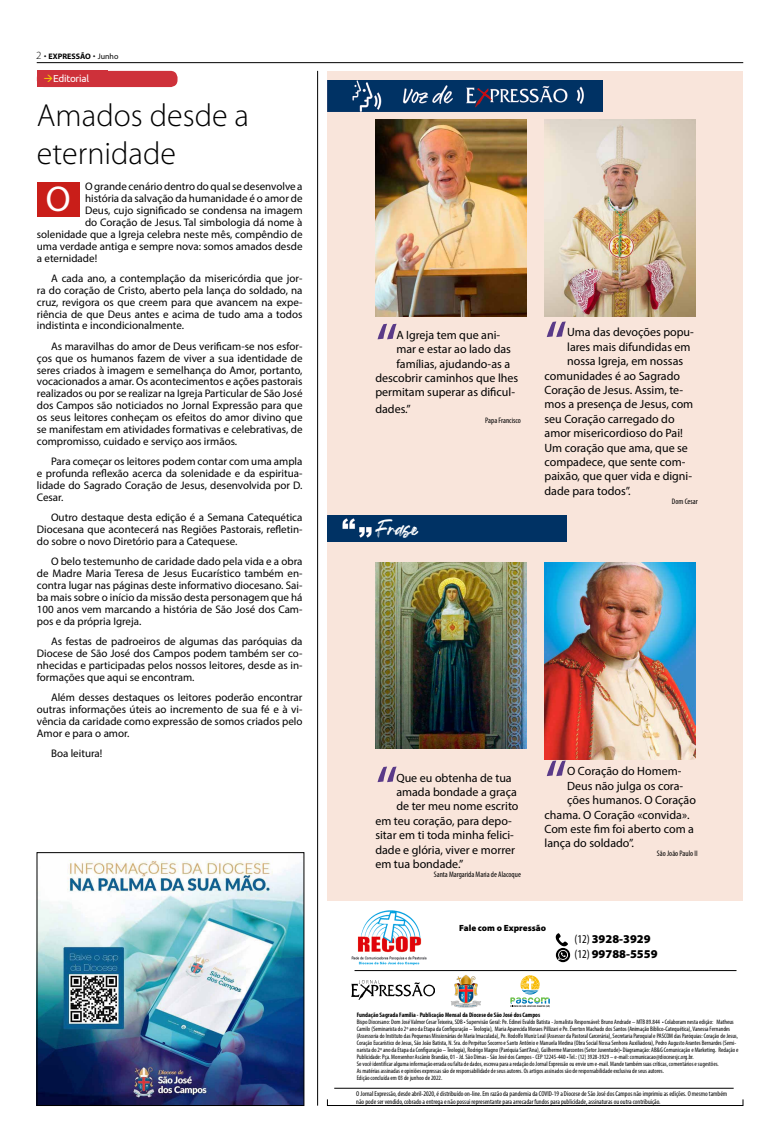
<style>
.page{position:relative;width:780px;height:1134px;background:#fff}
.page>*{position:absolute;margin:0;border:0;box-sizing:border-box;transform-origin:0 0}
.t1{font:63.9px "Myriad Pro";color:#5a3a88}
.t2{font:36px "Myriad Pro";color:#fff}
.t3{font:300 32px/38.4px "Myriad Pro";color:#000}
.t4{font:24px "Fontix";color:#fff}
.t5{font:12px "Myriad Pro";color:#000}
.t6{font:900 12px/14.4px "Myriad Pro";color:#000}
.t7{font:11px/11.9px "Myriad Pro";color:#000;text-align:justify}
.t8{font:10px "Ubuntu";letter-spacing:-.025em;color:#fff}
.t9{font:900 9px "Myriad Pro";color:#000}
.t10{font:condensed 8px "Myriad Pro";color:#000}
.t11{font:700 8px "Myriad Pro";color:#000}
.t12{font:condensed 7px/8.4px "Myriad Pro";color:#000}
.t13{font:condensed 6.5px/7px "Myriad Pro";color:#000}
.t14{font:700 condensed 6.5px "Myriad Pro";color:#000}
.s1{font-weight:300;font-size:11px}
.s2{font-weight:400}
.s3{color:#f6d000}
.s4{font-weight:400;font-stretch:condensed}
</style>
<div class="page">
<hr style="left:37px;top:62px;width:706px;height:1px;background:#000">
<div style="left:327px;top:71px;width:416px;height:830px;background:#f9e5db"></div>
<img style="left:351px;top:910px;width:76px;height:55px">
<hr style="left:354px;top:970px;width:382px;height:1px;background:#000">
<hr style="left:334px;top:1088px;width:399px;height:1px;background:#000">
<div style="left:556px;top:948px;width:14px;height:14px;background:#000;border-radius:50%"></div>
<svg style="left:555px;top:933px;width:13px;height:27px"></svg>
<img style="left:449px;top:971px;width:34px;height:37px">
<img style="left:352px;top:980px;width:82px;height:19px">
<hr style="left:317px;top:71px;width:1px;height:1034px;background:#000">
<svg style="left:510px;top:975px;width:40px;height:32px"></svg>
<img style="left:327px;top:81px;width:275px;height:30px">
<img style="left:39px;top:860px;width:263px;height:243px">
<div style="left:37px;top:852px;width:267px;height:253px;border:1px solid #000"></div>
<img style="left:375px;top:120px;width:151px;height:196px">
<img style="left:544px;top:120px;width:151px;height:197px">
<div style="left:37px;top:71px;width:140px;height:16px;background:#ce313a;border-radius:7px"></div>
<div style="left:37px;top:71px;width:71px;height:16px;background:#ce313a"></div>
<div style="left:327px;top:515px;width:239px;height:26px;background:#003264"></div>
<div style="left:377px;top:517px;width:65px;height:22px;background:#003264"></div>
<div style="left:37px;top:182px;width:42px;height:34px;background:#c91e19"></div>
<img style="left:375px;top:563px;width:151px;height:186px">
<img style="left:544px;top:563px;width:151px;height:196px">
<p class="t11" style="left:36px;top:51px;width:84px"><span class="s1">2</span> EXPRESSÃO <span class="s2">Junho</span></p>
<p class="t8" style="left:44px;top:72px;width:47px"><span class="s3">→</span>Editorial</p>
<h3 class="t3" style="left:37px;top:95px;width:214px">Amados desde a eternidade</h3>
<p class="t7" style="left:85px;top:180px;width:219px">O grande cenário dentro do qual se desenvolve a</p>
<p class="t7" style="left:85px;top:192px;width:219px">história da salvação da humanidade é o amor de</p>
<p class="t7" style="left:85px;top:204px;width:219px">Deus, cujo significado se condensa na imagem</p>
<p class="t7" style="left:85px;top:216px;width:219px">do Coração de Jesus. Tal simbologia dá nome à</p>
<p class="t7" style="left:37px;top:228px;width:267px">solenidade que a Igreja celebra neste mês, compêndio de</p>
<p class="t7" style="left:37px;top:240px;width:267px">uma verdade antiga e sempre nova: somos amados desde</p>
<p class="t7" style="left:37px;top:252px;width:62px">a eternidade!</p>
<p class="t7" style="left:37px;top:272px;width:267px;text-indent:14px">A cada ano, a contemplação da misericórdia que jor&shy;ra do coração de Cristo, aberto pela lança do soldado, na cruz, revigora os que creem para que avancem na expe&shy;riência de que Deus antes e acima de tudo ama a todos indistinta e incondicionalmente.</p>
<p class="t7" style="left:37px;top:340px;width:267px;text-indent:14px">As maravilhas do amor de Deus verificam-se nos esfor&shy;ços que os humanos fazem de viver a sua identidade de seres criados à imagem e semelhança do Amor, portanto, vocacionados a amar. Os acontecimentos e ações pastorais realizados ou por se realizar na Igreja Particular de São José dos Campos são noticiados no Jornal Expressão para que os seus leitores conheçam os efeitos do amor divino que se manifestam em atividades formativas e celebrativas, de compromisso, cuidado e serviço aos irmãos.</p>
<p class="t7" style="left:37px;top:455px;width:267px;text-indent:14px">Para começar os leitores podem contar com uma ampla e profunda reflexão acerca da solenidade e da espiritua&shy;lidade do Sagrado Coração de Jesus, desenvolvida por D.<br>Cesar.</p>
<p class="t7" style="left:37px;top:511px;width:267px;text-indent:14px">Outro destaque desta edição é a Semana Catequética Diocesana que acontecerá nas Regiões Pastorais, refletin&shy;do sobre o novo Diretório para a Catequese.</p>
<p class="t7" style="left:37px;top:555px;width:267px;text-indent:14px">O belo testemunho de caridade dado pela vida e a obra de Madre Maria Teresa de Jesus Eucarístico também en&shy;contra lugar nas páginas deste informativo diocesano. Sai&shy;ba mais sobre o início da missão desta personagem que há 100 anos vem marcando a história de São José dos Cam&shy;pos e da própria Igreja.</p>
<p class="t7" style="left:37px;top:635px;width:267px;text-indent:14px">As festas de padroeiros de algumas das paróquias da Diocese de São José dos Campos podem também ser co&shy;nhecidas e participadas pelos nossos leitores, desde as in&shy;formações que aqui se encontram.</p>
<p class="t7" style="left:37px;top:691px;width:267px;text-indent:14px">Além desses destaques os leitores poderão encontrar outras informações úteis ao incremento de sua fé e à vi&shy;vência da caridade como expressão de somos criados pelo Amor e para o amor.</p>
<p class="t7" style="left:51px;top:747px;width:53px">Boa leitura!</p>
<h2 class="t2" style="left:46px;top:177px;width:26px">O</h2>
<h1 class="t1" style="left:375px;top:307px;width:24px">“</h1>
<p class="t5" style="left:396px;top:327px;width:105px">A Igreja tem que ani-</p>
<p class="t5" style="left:396px;top:342px;width:116px">mar e estar ao lado das</p>
<p class="t5" style="left:396px;top:356px;width:115px">famílias, ajudando-as a</p>
<p class="t5" style="left:375px;top:370px;width:144px">descobrir caminhos que lhes</p>
<p class="t5" style="left:375px;top:385px;width:141px">permitam superar as dificul-</p>
<p class="t5" style="left:375px;top:402px;width:37px">dades.”</p>
<p class="t10" style="left:485px;top:415px;width:37px">Papa Francisco</p>
<h3 class="t4" style="left:375px;top:517px;width:44px">Frase</h3>
<h1 class="t1" style="left:544px;top:304px;width:24px">“</h1>
<p class="t5" style="left:567px;top:325px;width:128px">Uma das devoções popu-</p>
<p class="t5" style="left:567px;top:339px;width:125px">lares mais difundidas em</p>
<p class="t5" style="left:567px;top:354px;width:117px">nossa Igreja, em nossas</p>
<p class="t5" style="left:544px;top:368px;width:137px">comunidades é ao Sagrado</p>
<p class="t5" style="left:544px;top:383px;width:140px">Coração de Jesus. Assim, te-</p>
<p class="t5" style="left:544px;top:397px;width:150px">mos a presença de Jesus, com</p>
<p class="t5" style="left:544px;top:411px;width:131px">seu Coração carregado do</p>
<p class="t5" style="left:544px;top:426px;width:140px">amor misericordioso do Pai!</p>
<p class="t5" style="left:544px;top:440px;width:145px">Um coração que ama, que se</p>
<p class="t5" style="left:544px;top:455px;width:142px">compadece, que sente com-</p>
<p class="t5" style="left:544px;top:469px;width:149px">paixão, que quer vida e digni-</p>
<p class="t5" style="left:544px;top:483px;width:87px">dade para todos”.</p>
<p class="t10" style="left:671px;top:496px;width:27px">Dom Cesar</p>
<h1 class="t1" style="left:375px;top:749px;width:24px">“</h1>
<p class="t5" style="left:396px;top:770px;width:117px">Que eu obtenha de tua</p>
<p class="t5" style="left:396px;top:784px;width:122px">amada bondade a graça</p>
<p class="t5" style="left:396px;top:799px;width:124px">de ter meu nome escrito</p>
<p class="t5" style="left:375px;top:813px;width:138px">em teu coração, para depo-</p>
<p class="t5" style="left:375px;top:828px;width:140px">sitar em ti toda minha felici-</p>
<p class="t5" style="left:375px;top:842px;width:141px">dade e glória, viver e morrer</p>
<p class="t5" style="left:375px;top:856px;width:90px">em tua bondade.”</p>
<p class="t10" style="left:434px;top:869px;width:89px">Santa Margarida Maria de Alacoque</p>
<h1 class="t1" style="left:544px;top:743px;width:24px">“</h1>
<p class="t5" style="left:567px;top:764px;width:116px">O Coração do Homem-</p>
<p class="t5" style="left:567px;top:778px;width:118px">Deus não julga os cora-</p>
<p class="t5" style="left:567px;top:793px;width:130px">ções humanos. O Coração</p>
<p class="t5" style="left:544px;top:807px;width:146px">chama. O Coração «convida».</p>
<p class="t5" style="left:544px;top:822px;width:151px">Com este fim foi aberto com a</p>
<p class="t5" style="left:544px;top:836px;width:91px">lança do soldado”.</p>
<p class="t10" style="left:657px;top:849px;width:42px">São João Paulo II</p>
<p class="t9" style="left:459px;top:922px;width:88px">Fale com o Expressão</p>
<p class="t6" style="left:574px;top:931px;width:85px"><span class="s4">(12)</span> 3928-3929 <span class="s4">(12)</span> 99788-5559</p>
<p class="t14" style="left:357px;top:1011px;width:185px">Fundação Sagrada Família - Publicação Mensal da Diocese de São José dos Campos</p>
<p class="t13" style="left:357px;top:1018px;width:383px">Bispo Diocesano: Dom José Valmor Cesar Teixeira, SDB • Supervisão Geral: Pe. Edinei Evaldo Batista - Jornalista Responsável: Bruno Andrade – MTB 89.844 • Colaboram nesta edição: Matheus Camilo (Seminarista do 2º ano da Etapa da Configuração – Teologia), Maria Aparecida Moraes Pillizari e Pe. Éverton Machado dos Santos (Animação Bíblico-Catequética), Vanessa Fernandes (Assessoria do Instituto das Pequenas Missionárias de Maria Imaculada), Pe. Rodolfo Muniz Leal (Assessor da Pastoral Carcerária), Secretaria Paroquial e PASCOM das Paróquias: Coração de Jesus, Coração Eucarístico de Jesus, São João Batista, N. Sra. do Perpétuo Socorro e Santo Antônio e Manuela Medina (Obra Social Nossa Senhora Auxiliadora), Pedro Augusto Arantes Bernardes (Semi&shy;narista do 2º ano da Etapa da Configuração – Teologia), Rodrigo Magno (Paróquia Sant’Ana), Guilherme Marcontes (Setor Juventude)• Diagramação: AB&amp;G Comunicação e Marketing. Redação e Publicidade: Pça. Monsenhor Ascânio Brandão, 01 - Jd. São Dimas - São José dos Campos - CEP 12245-440 • Tel.: (12) 3928-3929 – e-mail: comunicacao@diocesesjc.org.br.<br>Se você identificar alguma informação errada ou falta de dados, escreva para a redação do Jornal Expressão ou envie um e-mail. Mande também suas críticas, comentários e sugestões.<br>As matérias assinadas e opiniões expressas são de responsabilidade de seus autores. Os artigos assinados são de responsabilidade exclusiva de seus autores.<br>Edição concluída em 03 de junhoo de 2022.</p>
<p class="t12" style="left:356px;top:1089px;width:372px">O Jornal Expressão, desde abril-2020, é distribuído on-line. Em razão da pandemia da COVID-19 a Diocese de São José dos Campos não imprimiu as edições. O mesmo também não pode ser vendido, cobrado a entrega e não possui representante para arrecadar fundos para publicidade, assinaturas ou outra contribuição.</p>
</div>
